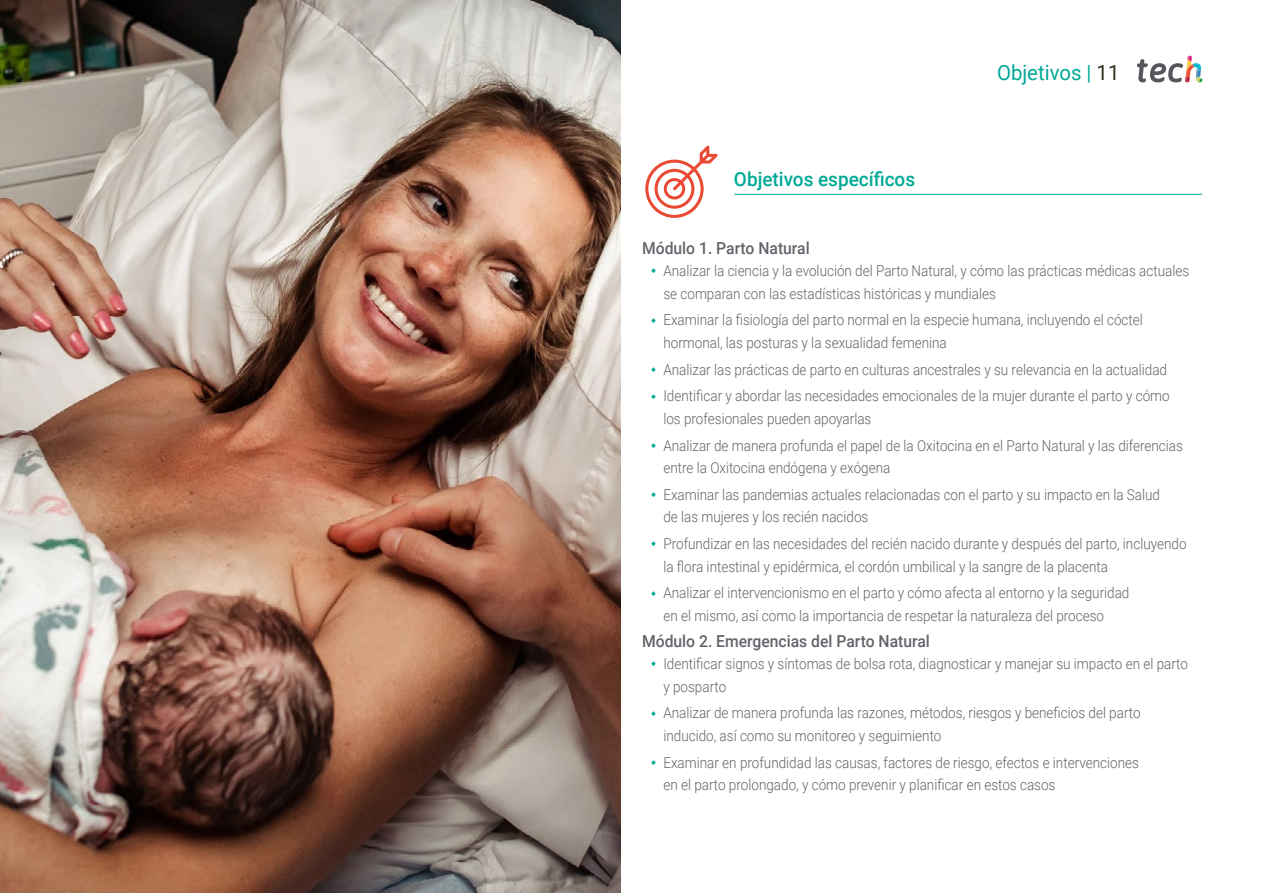
<style>
.page{position:relative;width:1263px;height:893px;background:#fff}
.page>*{position:absolute;margin:0;border:0;box-sizing:border-box;transform-origin:0 0}
.t1{font:21px "Roboto";color:#00a996}
.t2{font:500 19.5px "Roboto";color:#00a996}
.t3{font:500 16.5px "Roboto";color:#61646a;scale:.95 1}
.t4{font:300 15px/22.5px "Roboto";color:#61646a;scale:.9 1}
.s1{color:#312e20}
</style>
<div class="page">
<svg style="left:645px;top:146px;width:73px;height:72px"></svg>
<hr style="left:734px;top:194px;width:468px;height:1px;background:#00a996">
<img style="left:0;top:0;width:621px;height:893px">
<svg style="left:1137px;top:56px;width:65px;height:27px"></svg>
<h2 class="t2" style="left:734px;top:165px;width:183px">Objetivos específicos</h2>
<h1 class="t1" style="left:997px;top:57px;width:124px">Objetivos | <span class="s1">11</span></h1>
<p class="t3" style="left:642px;top:236px;width:178px">Módulo 1. Parto Natural</p>
<p class="t4" style="left:663px;top:259px;width:586px">Analizar la ciencia y la evolución del Parto Natural, y cómo las prácticas médicas actuales se comparan con las estadísticas históricas y mundiales</p>
<p class="t4" style="left:663px;top:308px;width:534px">Examinar la fisiología del parto normal en la especie humana, incluyendo el cóctel hormonal, las posturas y la sexualidad femenina</p>
<p class="t4" style="left:663px;top:355px;width:564px;line-height:26.7px">Analizar las prácticas de parto en culturas ancestrales y su relevancia en la actualidad<br>Identificar y abordar las necesidades emocionales de la mujer durante el parto y cómo</p>
<p class="t4" style="left:663px;top:405px;width:579px;line-height:26.7px">los profesionales pueden apoyarlas<br>Analizar de manera profunda el papel de la Oxitocina en el Parto Natural y las diferencias</p>
<p class="t4" style="left:663px;top:454px;width:553px;line-height:26.7px">entre la Oxitocina endógena y exógena<br>Examinar las pandemias actuales relacionadas con el parto y su impacto en la Salud</p>
<p class="t4" style="left:663px;top:503px;width:583px;line-height:26.7px">de las mujeres y los recién nacidos<br>Profundizar en las necesidades del recién nacido durante y después del parto, incluyendo</p>
<p class="t4" style="left:663px;top:552px;width:519px;line-height:26.7px">la flora intestinal y epidérmica, el cordón umbilical y la sangre de la placenta<br>Analizar el intervencionismo en el parto y cómo afecta al entorno y la seguridad</p>
<p class="t4" style="left:663px;top:604px;width:491px">en el mismo, así como la importancia de respetar la naturaleza del proceso</p>
<p class="t3" style="left:642px;top:629px;width:304px">Módulo 2. Emergencias del Parto Natural</p>
<p class="t4" style="left:663px;top:652px;width:584px">Identificar signos y síntomas de bolsa rota, diagnosticar y manejar su impacto en el parto y posparto</p>
<p class="t4" style="left:663px;top:701px;width:532px">Analizar de manera profunda las razones, métodos, riesgos y beneficios del parto inducido, así como su monitoreo y seguimiento</p>
<p class="t4" style="left:663px;top:750px;width:530px">Examinar en profundidad las causas, factores de riesgo, efectos e intervenciones en el parto prolongado, y cómo prevenir y planificar en estos casos</p>
</div>
